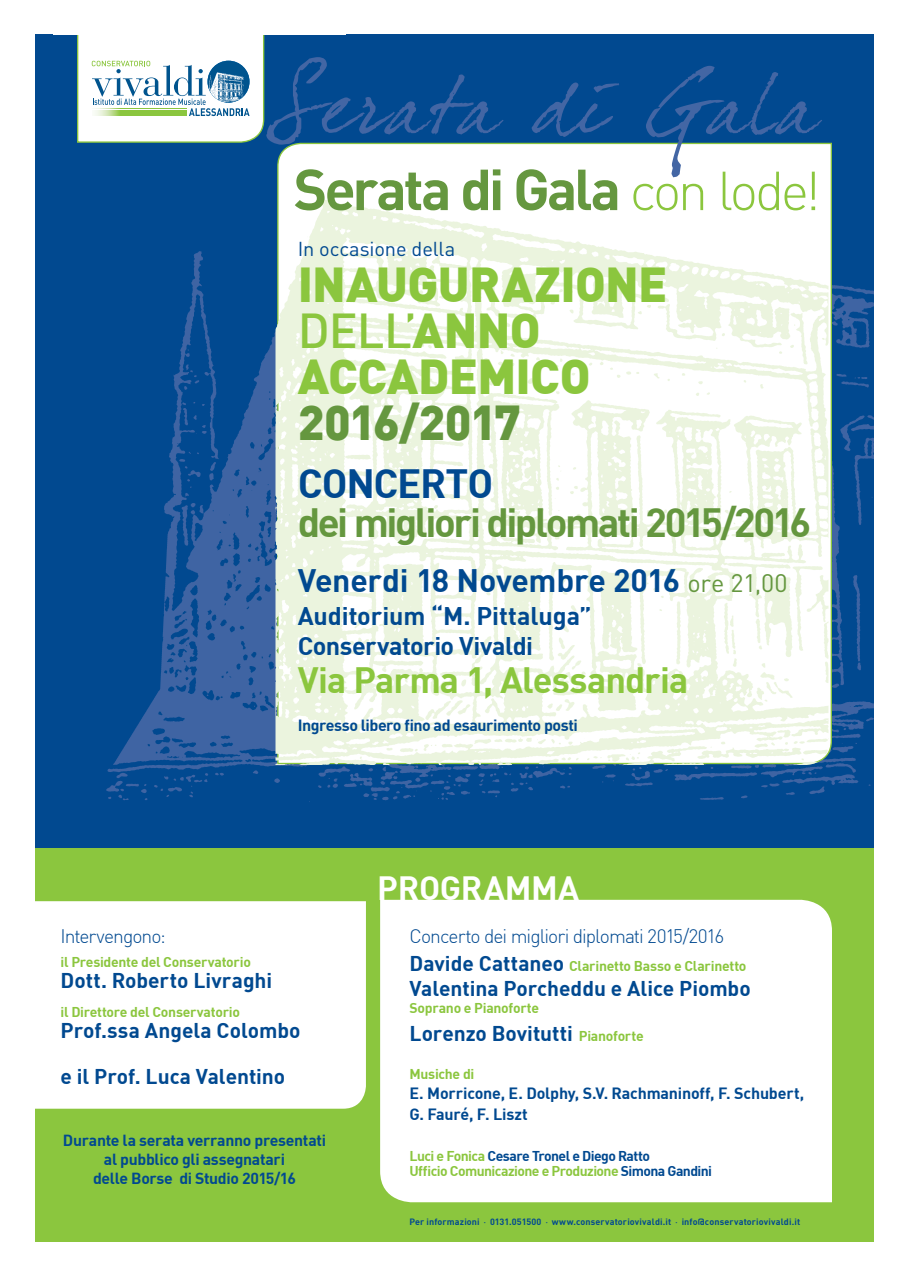
<style>
.page{position:relative;width:908px;height:1276px;background:#fff}
.page>*{position:absolute;margin:0;border:0;box-sizing:border-box;transform-origin:0 0}
.t1{font:700 56.8px "DIN";letter-spacing:-.05em;color:#65973f}
.t2{font:900 48px "DIN";letter-spacing:-.015em;color:#8bc63e}
.t3{font:500 48px "DIN";color:#8bc63e}
.t4{font:900 48px "DIN";letter-spacing:-.035em;color:#65973f}
.t5{font:700 40px "DIN";letter-spacing:-.06em;color:#65973f}
.t6{font:700 40px "DIN";letter-spacing:-.03em;color:#014990}
.t7{font:700 35.9px "DIN";letter-spacing:-.025em;color:#8bc63e}
.t8{font:700 32.9px "DIN";letter-spacing:-.01em;color:#fff}
.t9{font:700 31.8px "DIN";letter-spacing:-.01em;color:#014990}
.t10{font:700 25px "DIN";letter-spacing:-.01em;color:#014990}
.t11{font:700 21px "DIN";letter-spacing:-.005em;color:#014990}
.t12{font:19.9px "DIN";letter-spacing:-.005em;color:#014990}
.t13{font:300 19.2px "DIN";letter-spacing:-.05em;color:#014990}
.t14{font:700 16px/21px "DIN";letter-spacing:-.01em;color:#014990}
.t15{font:700 15.9px "DIN";letter-spacing:-.03em;color:#014990}
.t16{font:700 15.7px/18.9px "DIN";letter-spacing:-.02em;color:#014990;text-align:center}
.t17{font:700 14px "DIN";letter-spacing:-.02em;color:#8bc63e}
.t18{font:700 14px "DIN";letter-spacing:-.04em;color:#8bc63e}
.t19{font:700 14px "DIN";letter-spacing:-.04em;color:#014990}
.t20{font:700 9px "DIN";letter-spacing:.015em;color:#014990}
.s1{font-weight:300;font-size:54px;color:#8bc63e}
.s2{font-weight:900}
.s3{font-weight:400;font-size:25px;color:#65973f}
.s4{font-size:21px;color:#014990}
.s5{font-size:14px;color:#8bc63e}
.s6{color:#8bc63e}
.s7{color:#014990}
.s8{font-family:"Minion Pro";font-weight:400}
</style>
<div class="page">
<div style="left:35px;top:34px;width:838px;height:815px;background:#014990"></div>
<img style="left:106px;top:251px;width:767px;height:551px">
<svg style="left:277px;top:142px;width:555px;height:623px;background:#f6faf2"></svg>
<img style="left:275px;top:197px;width:553px;height:568px">
<div style="left:35px;top:849px;width:838px;height:393px;background:#8bc63e"></div>
<div style="left:35px;top:901px;width:331px;height:207px;background:#fff"></div>
<div style="left:380px;top:900px;width:451px;height:302px;background:#fff"></div>
<svg style="left:76px;top:34px;width:189px;height:109px;background:#dae6e9"></svg>
<img style="left:92px;top:108px;width:95px;height:9px">
<svg style="left:266px;top:57px;width:555px;height:120px"></svg>
<p class="t1" style="left:293px;top:152px;width:528px">Serata di Gala <span class="s1">con lode!</span></p>
<p class="t12" style="left:297px;top:237px;width:159px">In occasione della</p>
<p class="t2" style="left:297px;top:253px;width:371px">INAUGURAZIONE</p>
<p class="t3" style="left:297px;top:300px;width:244px">DELL’<span class="s2">ANNO</span></p>
<p class="t2" style="left:297px;top:345px;width:294px">ACCADEMICO</p>
<p class="t4" style="left:297px;top:391px;width:225px">2016/2017</p>
<p class="t6" style="left:297px;top:458px;width:197px">CONCERTO</p>
<p class="t5" style="left:297px;top:496px;width:515px">dei migliori diplomati 2015/2016</p>
<p class="t9" style="left:297px;top:559px;width:491px">Venerdi 18 Novembre 2016 <span class="s3">ore 21,00</span></p>
<p class="t10" style="left:297px;top:599px;width:295px">Auditorium “M. Pittaluga”</p>
<p class="t10" style="left:297px;top:629px;width:237px">Conservatorio Vivaldi</p>
<p class="t7" style="left:297px;top:657px;width:392px">Via Parma 1, Alessandria</p>
<p class="t15" style="left:297px;top:715px;width:281px">Ingresso libero fino ad esaurimento posti</p>
<p class="t13" style="left:61px;top:924px;width:107px">Intervengono:</p>
<p class="t17" style="left:61px;top:953px;width:192px">il Presidente del Conservatorio</p>
<p class="t11" style="left:61px;top:967px;width:213px">Dott. Roberto Livraghi</p>
<p class="t17" style="left:61px;top:1003px;width:181px">il Direttore del Conservatorio</p>
<p class="t11" style="left:61px;top:1017px;width:241px">Prof.ssa Angela Colombo</p>
<p class="t11" style="left:61px;top:1062px;width:226px">e il Prof. Luca Valentino</p>
<p class="t16" style="left:63px;top:1130px;width:264px">Durante la serata verranno presentati al pubblico gli assegnatari</p>
<p class="t16" style="left:93px;top:1168px;width:204px">delle Borse di Studio 2015/16</p>
<p class="t8" style="left:377px;top:866px;width:203px">PROGRAMMA</p>
<p class="t13" style="left:409px;top:924px;width:316px">Concerto dei migliori diplomati 2015/2016</p>
<p class="t17" style="left:409px;top:957px;width:338px"><span class="s4">Davide Cattaneo</span> Clarinetto Basso e Clarinetto</p>
<p class="t11" style="left:409px;top:975px;width:342px">Valentina Porcheddu e Alice Piombo</p>
<p class="t17" style="left:409px;top:998px;width:131px">Soprano e Pianoforte</p>
<p class="t11" style="left:409px;top:1019px;width:236px">Lorenzo Bovitutti <span class="s5">Pianoforte</span></p>
<p class="t17" style="left:409px;top:1065px;width:66px">Musiche di</p>
<p class="t14" style="left:409px;top:1082px;width:396px">E. Morricone, E. Dolphy, S.V. Rachmaninoff, F. Schubert,<br>G. Fauré, F. Liszt</p>
<p class="t19" style="left:409px;top:1146px;width:242px"><span class="s6">Luci e Fonica</span> Cesare Tronel e Diego Ratto</p>
<p class="t18" style="left:409px;top:1162px;width:304px">Ufficio Comunicazione e Produzione <span class="s7">Simona Gandini</span></p>
<p class="t20" style="left:409px;top:1215px;width:392px">Per informazioni <span class="s8">·</span> 0131.051500 <span class="s8">·</span> www.conservatoriovivaldi.it <span class="s8">·</span> info@conservatoriovivaldi.it</p>
</div>
